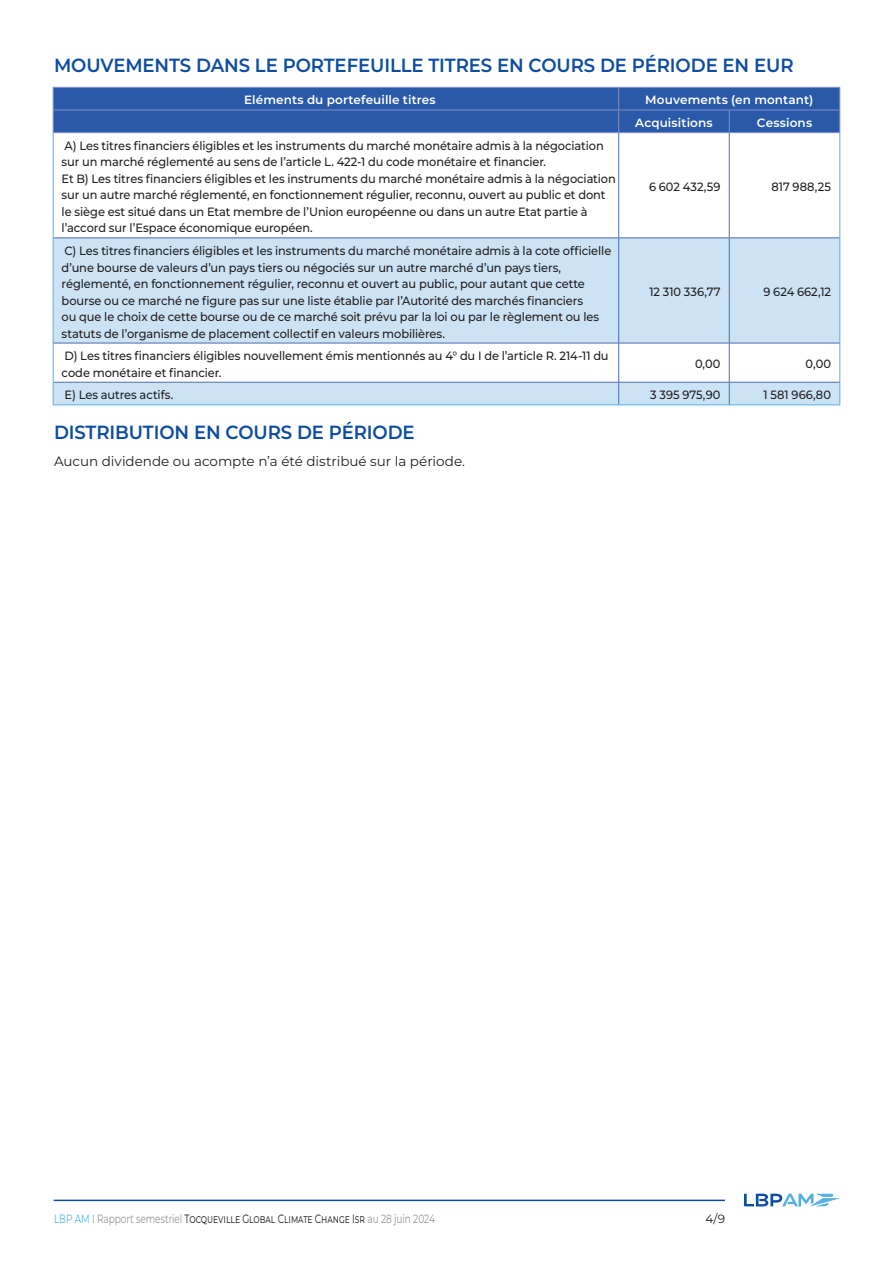
<style>
.page{position:relative;width:893px;height:1263px;background:#fff}
.page>*{position:absolute;margin:0;border:0;box-sizing:border-box;transform-origin:0 0}
.t1{font:600 19.05px "Montserrat";letter-spacing:-.005em;color:#0d4da1;scale:.95 1}
.t2{font:13.5px "Montserrat";color:#231f20}
.t3{font:500 12px/16.5px "Montserrat";letter-spacing:-.01em;color:#231f20;scale:.95 1}
.t4{font:600 12px/22.6px "Montserrat";letter-spacing:.01em;color:#fff}
.t5{font:12px "Montserrat";letter-spacing:-.005em;color:#231f20;scale:.75 1}
.t6{font:12px "Montserrat";letter-spacing:-.005em;color:#231f20}
.s1{color:#57b0e2}
.s2{color:#939598}
</style>
<div class="page">
<hr style="left:54px;top:1199px;width:671px;height:2px;background:#0d4da1">
<svg style="left:744px;top:1193px;width:95px;height:13px"></svg>
<svg style="left:54px;top:239px;width:785px;height:166px;fill:#cbe3f5"></svg>
<hr style="left:53px;top:133px;width:1px;height:105px;background:#57b0e2">
<hr style="left:839px;top:133px;width:1px;height:105px;background:#57b0e2">
<hr style="left:53px;top:238px;width:1px;height:105px;background:#57b0e2">
<hr style="left:839px;top:238px;width:1px;height:105px;background:#57b0e2">
<hr style="left:53px;top:343px;width:1px;height:39px;background:#57b0e2">
<hr style="left:839px;top:343px;width:1px;height:39px;background:#57b0e2">
<svg style="left:53px;top:383px;width:1px;height:22px"></svg>
<svg style="left:839px;top:382px;width:1px;height:23px"></svg>
<hr style="left:53px;top:405px;width:566px;height:1px;background:#57b0e2">
<hr style="left:619px;top:405px;width:110px;height:1px;background:#57b0e2">
<hr style="left:729px;top:405px;width:111px;height:1px;background:#57b0e2">
<hr style="left:618px;top:133px;width:1px;height:105px;background:#516bb3">
<hr style="left:729px;top:133px;width:1px;height:105px;background:#516bb3">
<hr style="left:53px;top:238px;width:566px;height:1px;background:#516bb3">
<hr style="left:619px;top:238px;width:110px;height:1px;background:#516bb3">
<hr style="left:618px;top:238px;width:1px;height:105px;background:#516bb3">
<hr style="left:729px;top:238px;width:110px;height:1px;background:#516bb3">
<hr style="left:729px;top:238px;width:1px;height:105px;background:#516bb3">
<hr style="left:53px;top:343px;width:566px;height:1px;background:#516bb3">
<hr style="left:619px;top:343px;width:110px;height:1px;background:#516bb3">
<hr style="left:618px;top:343px;width:1px;height:39px;background:#516bb3">
<hr style="left:729px;top:343px;width:110px;height:1px;background:#516bb3">
<hr style="left:729px;top:343px;width:1px;height:39px;background:#516bb3">
<hr style="left:53px;top:382px;width:566px;height:1px;background:#516bb3">
<hr style="left:619px;top:382px;width:110px;height:1px;background:#516bb3">
<svg style="left:618px;top:382px;width:1px;height:23px"></svg>
<hr style="left:729px;top:382px;width:110px;height:1px;background:#516bb3">
<svg style="left:729px;top:382px;width:1px;height:23px"></svg>
<svg style="left:53px;top:87px;width:787px;height:46px;background:#2e5ca9"></svg>
<hr style="left:729px;top:132px;width:111px;height:1px;background:#838fc7">
<h1 class="t1" style="left:54px;top:53px;width:780px">MOUVEMENTS DANS LE PORTEFEUILLE TITRES EN COURS DE PÉRIODE EN EUR</h1>
<p class="t4" style="left:244px;top:89px;width:193px">Eléments du portefeuille titres</p>
<p class="t4" style="left:635px;top:89px;width:179px;text-indent:10px">Mouvements (en montant)<br>Acquisitions</p>
<p class="t4" style="left:757px;top:111px;width:57px">Cessions</p>
<p class="t3" style="left:62px;top:137px;width:585px">A) Les titres financiers éligibles et les instruments du marché monétaire admis à la négociation sur un marché réglementé au sens de l’article L. 422-1 du code monétaire et financier.<br>Et B) Les titres financiers éligibles et les instruments du marché monétaire admis à la négociation sur un autre marché réglementé, en fonctionnement régulier, reconnu, ouvert au public et dont le siège est situé dans un Etat membre de l’Union européenne ou dans un autre Etat partie à l’accord sur l’Espace économique européen.</p>
<p class="t3" style="left:62px;top:242px;width:580px">C) Les titres financiers éligibles et les instruments du marché monétaire admis à la cote officielle d’une bourse de valeurs d’un pays tiers ou négociés sur un autre marché d’un pays tiers, réglementé, en fonctionnement régulier, reconnu et ouvert au public, pour autant que cette bourse ou ce marché ne figure pas sur une liste établie par l’Autorité des marchés financiers<br>ou que le choix de cette bourse ou de ce marché soit prévu par la loi ou par le règlement ou les statuts de l’organisme de placement collectif en valeurs mobilières.</p>
<p class="t3" style="left:649px;top:178px;width:77px">6 602 432,59</p>
<p class="t3" style="left:771px;top:178px;width:64px">817 988,25</p>
<p class="t3" style="left:649px;top:283px;width:76px">12 310 336,77</p>
<p class="t3" style="left:763px;top:283px;width:73px">9 624 662,12</p>
<p class="t3" style="left:62px;top:347px;width:577px">D) Les titres financiers éligibles nouvellement émis mentionnés au 4° du I de l’article R. 214-11 du code monétaire et financier.</p>
<p class="t3" style="left:695px;top:356px;width:28px">0,00</p>
<p class="t3" style="left:805px;top:356px;width:28px">0,00</p>
<p class="t3" style="left:65px;top:386px;width:116px">E) Les autres actifs.</p>
<p class="t3" style="left:650px;top:386px;width:75px">3 395 975,90</p>
<p class="t3" style="left:764px;top:386px;width:72px">1 581 966,80</p>
<h1 class="t1" style="left:54px;top:420px;width:381px">DISTRIBUTION EN COURS DE PÉRIODE</h1>
<p class="t2" style="left:54px;top:452px;width:413px">Aucun dividende ou acompte n’a été distribué sur la période.</p>
<p class="t5" style="left:54px;top:1211px;width:510px"><span class="s1">LBP AM І</span> <span class="s2">Rapport semestriel</span> Tocqueville Global Climate Change Isr <span class="s2">au 28 juin 2024</span></p>
<p class="t6" style="left:705px;top:1211px;width:21px">4/9</p>
</div>
